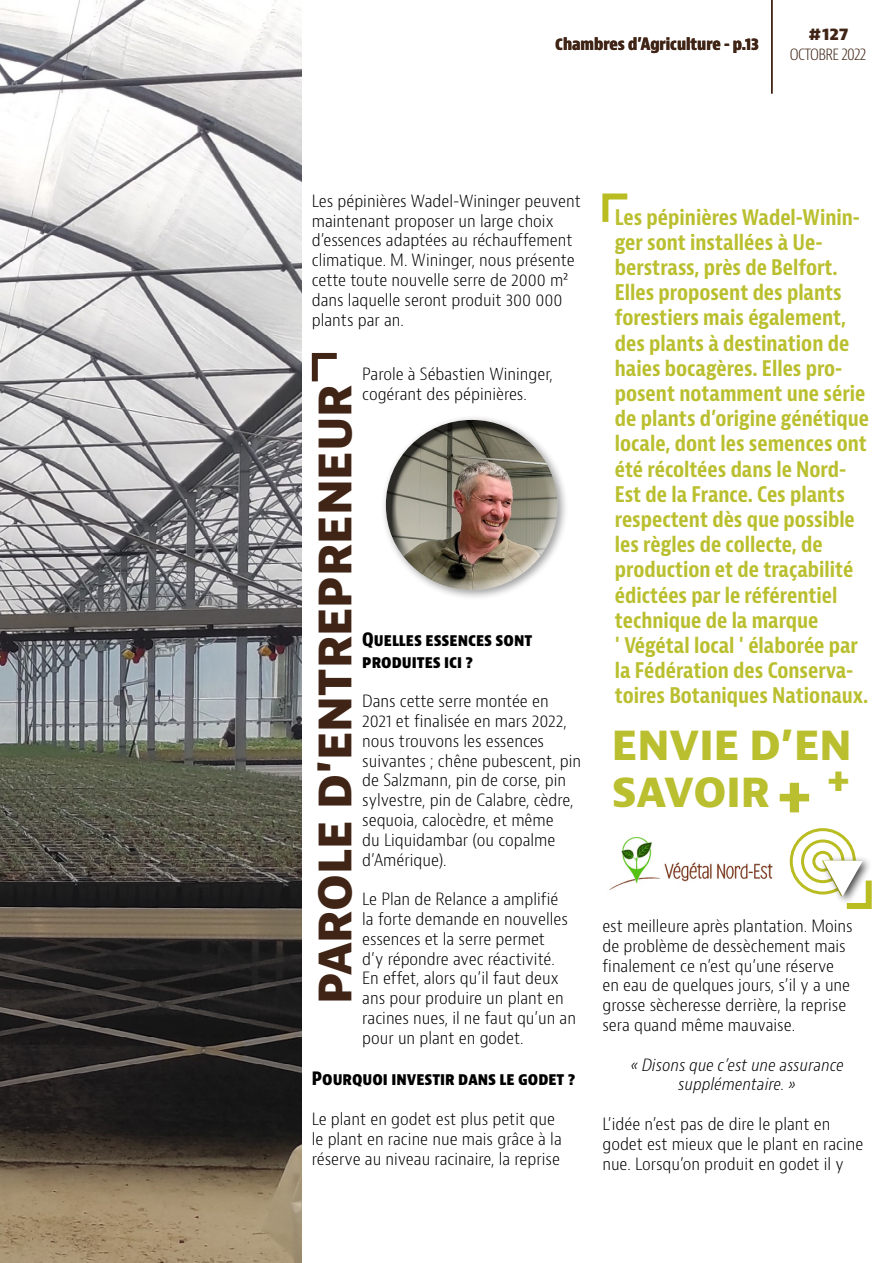
<style>
.page{position:relative;width:893px;height:1263px;background:#fff}
.page>*{position:absolute;margin:0;border:0;box-sizing:border-box;transform-origin:0 0}
.t1{font:800 43.5px "Bernina Sans";color:#402516}
.t2{font:800 39px/46.8px "Bernina Sans";color:#babf2f}
.t3{font:700 condensed 21px/25.2px "Bernina Sans";color:#babf2f}
.t4{font:700 condensed 18px/21.6px "Bernino Sans";color:#000}
.t5{font:300 condensed 16.5px/19.8px "Bernino Sans";color:#000}
.t6{font:italic 300 condensed 16.5px/19.8px "Bernino Sans";color:#000;text-align:center}
.t7{font:700 condensed 16.5px "Bernino Sans";color:#402516}
.t8{font:300 condensed 16.5px "Bernino Sans";letter-spacing:-.04em;color:#402516}
.t9{font:800 16.5px "Bernino Sans";color:#402516}
.s1{font-size:52.5px}
</style>
<div class="page">
<img style="left:0;top:0;width:301px;height:1263px">
<hr style="left:771px;top:0;width:1px;height:94px;background:#402516">
<svg style="left:311px;top:352px;width:26px;height:30px"></svg>
<div style="left:381px;top:415px;width:187px;height:186px;background:#000;opacity:.39"></div>
<img style="left:386px;top:420px;width:172px;height:170px">
<div style="left:400px;top:446px;width:169px;height:145px;background:#fff;opacity:.75"></div>
<div style="left:375px;top:409px;width:171px;height:159px;background:#000;opacity:.75"></div>
<img style="left:609px;top:837px;width:164px;height:53px">
<svg style="left:602px;top:193px;width:26px;height:29px"></svg>
<svg style="left:789px;top:828px;width:83px;height:81px"></svg>
<p class="t7" style="left:555px;top:34px;width:205px">Chambres d’Agriculture - p.13</p>
<p class="t9" style="left:808px;top:23px;width:42px">#127</p>
<p class="t8" style="left:790px;top:44px;width:78px">OCTOBRE 2022</p>
<p class="t5" style="left:312px;top:191px;width:271px">Les pépinières Wadel-Wininger peuvent maintenant proposer un large choix d’essences adaptées au réchauffement climatique. M. Wininger, nous présente cette toute nouvelle serre de 2000 m² dans laquelle seront produit 300 000 plants par an.</p>
<p class="t5" style="left:362px;top:365px;width:192px">Parole à Sébastien Wininger, cogérant des pépinières.</p>
<h1 class="t1" style="left:307px;top:1004px;width:622px;rotate:-90deg">PAROLE D'ENTREPRENEUR</h1>
<p class="t4" style="left:362px;top:629px;width:172px">Quelles essences sont produites ici ?</p>
<p class="t5" style="left:362px;top:692px;width:220px">Dans cette serre montée en<br>2021 et finalisée en mars 2022, nous trouvons les essences suivantes ; chêne pubescent, pin de Salzmann, pin de corse, pin sylvestre, pin de Calabre, cèdre, sequoia, calocèdre, et même<br>du Liquidambar (ou copalme d’Amérique).</p>
<p class="t5" style="left:362px;top:890px;width:215px">Le Plan de Relance a amplifié<br>la forte demande en nouvelles essences et la serre permet<br>d’y répondre avec réactivité.<br>En effet, alors qu’il faut deux ans pour produire un plant en racines nues, il ne faut qu’un an pour un plant en godet.</p>
<p class="t4" style="left:312px;top:1068px;width:265px">Pourquoi investir dans le godet ?</p>
<p class="t5" style="left:312px;top:1109px;width:251px">Le plant en godet est plus petit que le plant en racine nue mais grâce à la réserve au niveau racinaire, la reprise</p>
<p class="t3" style="left:615px;top:205px;width:256px">Les pépinières Wadel-Winin&shy;ger sont installées à Ue&shy;berstrass, près de Belfort.<br>Elles proposent des plants forestiers mais également, des plants à destination de haies bocagères. Elles pro&shy;posent notamment une série de plants d’origine génétique locale, dont les semences ont été récoltées dans le Nord-<br>Est de la France. Ces plants respectent dès que possible les règles de collecte, de production et de traçabilité édictées par le référentiel technique de la marque<br>' Végétal local ' élaborée par la Fédération des Conserva&shy;toires Botaniques Nationaux.</p>
<h2 class="t2" style="left:612px;top:723px;width:241px">ENVIE D’EN<br>SAVOIR <span class="s1">+</span> <sup>+</sup></h2>
<p class="t5" style="left:602px;top:916px;width:252px">est meilleure après plantation. Moins de problème de dessèchement mais finalement ce n’est qu’une réserve en eau de quelques jours, s’il y a une grosse sècheresse derrière, la reprise sera quand même mauvaise.</p>
<p class="t6" style="left:630px;top:1055px;width:215px">« Disons que c’est une assurance supplémentaire. »</p>
<p class="t5" style="left:602px;top:1114px;width:263px">L’idée n’est pas de dire le plant en godet est mieux que le plant en racine nue. Lorsqu’on produit en godet il y</p>
</div>
